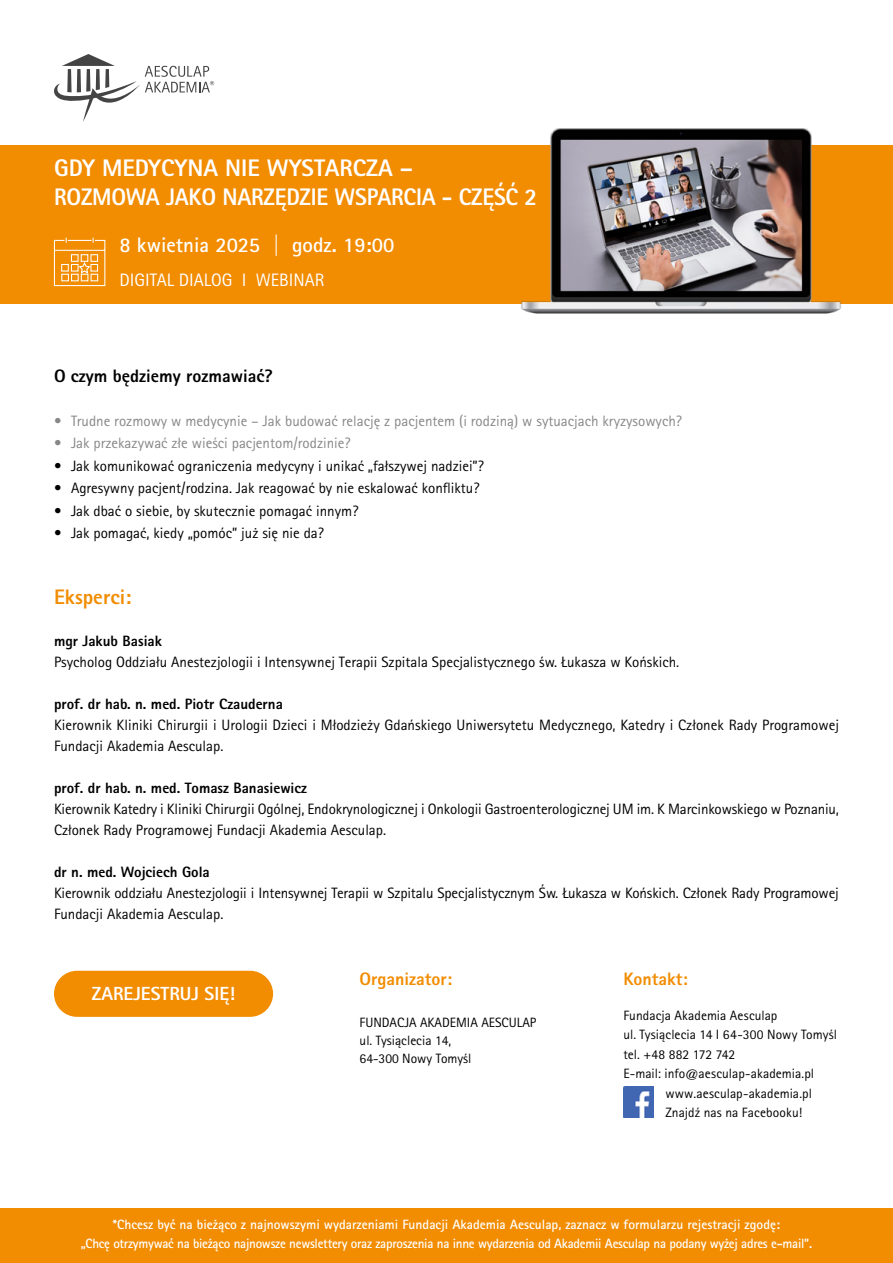
<style>
.page{position:relative;width:893px;height:1263px;background:#fff}
.page>*{position:absolute;margin:0;border:0;box-sizing:border-box;transform-origin:0 0}
.t1{font:800 24px/28.8px "Rotis Sans Serif Pro";letter-spacing:-.01em;color:#fff}
.t2{font:700 21px "Rotis Sans Serif Pro";color:#fff}
.t3{font:800 21px "Rotis Sans Serif Pro";color:#f28c00}
.t4{font:800 19.05px "Rotis Sans Serif Pro";color:#fff}
.t5{font:800 18px "Rotis Sans Serif Pro";color:#000}
.t6{font:18px "Rotis Sans Serif Pro";color:#fff}
.t7{font:800 18px "Rotis Sans Serif Pro";color:#f28c00}
.t8{font:15px/21px "Rotis Sans Serif Pro";color:#000}
.t9{font:15px "Rotis Sans Serif Pro";color:#878787}
.t10{font:800 15px "Rotis Sans Serif Pro";color:#000}
.t11{font:700 13.5px/19.5px "Rotis Sans Serif Pro";letter-spacing:-.02em;color:#fff;text-align:center}
.t12{font:13.5px/18px "Rotis Sans Serif Pro";color:#000}
</style>
<div class="page">
<div style="left:0;top:146px;width:893px;height:158px;background:#f28c00"></div>
<div style="left:0;top:1209px;width:893px;height:54px;background:#f28c00"></div>
<svg style="left:54px;top:54px;width:160px;height:68px"></svg>
<svg style="left:53px;top:237px;width:53px;height:50px"></svg>
<div style="left:54px;top:971px;width:219px;height:46px;background:#f28c00;border-radius:23px"></div>
<img style="left:516px;top:128px;width:333px;height:186px">
<img style="left:623px;top:1087px;width:31px;height:30px">
<h1 class="t1" style="left:54px;top:154px;width:485px">GDY MEDYCYNA NIE WYSTARCZA –<br>ROZMOWA JAKO NARZĘDZIE WSPARCIA - CZĘŚĆ 2</h1>
<h2 class="t2" style="left:119px;top:232px;width:276px">8 kwietnia 2025 | godz. 19:00</h2>
<p class="t6" style="left:119px;top:269px;width:206px">DIGITAL DIALOG I WEBINAR</p>
<p class="t5" style="left:54px;top:364px;width:220px">O czym będziemy rozmawiać?</p>
<p class="t9" style="left:54px;top:412px;width:629px">• Trudne rozmowy w medycynie – Jak budować relację z pacjentem (i rodziną) w sytuacjach kryzysowych?</p>
<p class="t9" style="left:54px;top:434px;width:298px">• Jak przekazywać złe wieści pacjentom/rodzinie?</p>
<p class="t8" style="left:54px;top:455px;width:432px">• Jak komunikować ograniczenia medycyny i unikać „fałszywej nadziei”?</p>
<p class="t8" style="left:54px;top:478px;width:427px">• Agresywny pacjent/rodzina. Jak reagować by nie eskalować konfliktu?</p>
<p class="t8" style="left:54px;top:500px;width:306px">• Jak dbać o siebie, by skutecznie pomagać innym?</p>
<p class="t8" style="left:54px;top:523px;width:271px">• Jak pomagać, kiedy „pomóc” już się nie da?</p>
<h2 class="t3" style="left:54px;top:584px;width:79px">Eksperci:</h2>
<p class="t10" style="left:54px;top:631px;width:110px">mgr Jakub Basiak</p>
<p class="t8" style="left:54px;top:652px;width:627px">Psycholog Oddziału Anestezjologii i Intensywnej Terapii Szpitala Specjalistycznego św. Łukasza w Końskich.</p>
<p class="t10" style="left:54px;top:694px;width:230px">prof. dr hab. n. med. Piotr Czauderna</p>
<p class="t8" style="left:54px;top:715px;width:786px">Kierownik Kliniki Chirurgii i Urologii Dzieci i Młodzieży Gdańskiego Uniwersytetu Medycznego, Katedry i Członek Rady Programowej<br>Fundacji Akademia Aesculap.</p>
<p class="t10" style="left:54px;top:778px;width:255px">prof. dr hab. n. med. Tomasz Banasiewicz</p>
<p class="t8" style="left:54px;top:799px;width:786px">Kierownik Katedry i Kliniki Chirurgii Ogólnej, Endokrynologicznej i Onkologii Gastroenterologicznej UM im. K Marcinkowskiego w Poznaniu,<br>Członek Rady Programowej Fundacji Akademia Aesculap.</p>
<p class="t10" style="left:54px;top:862px;width:157px">dr n. med. Wojciech Gola</p>
<p class="t8" style="left:54px;top:883px;width:786px">Kierownik oddziału Anestezjologii i Intensywnej Terapii w Szpitalu Specjalistycznym Św. Łukasza w Końskich. Członek Rady Programowej<br>Fundacji Akademia Aesculap.</p>
<p class="t4" style="left:92px;top:982px;width:145px">ZAREJESTRUJ SIĘ!</p>
<p class="t7" style="left:360px;top:967px;width:94px">Organizator:</p>
<p class="t12" style="left:360px;top:1014px;width:178px">FUNDACJA AKADEMIA AESCULAP ul. Tysiąclecia 14,<br>64-300 Nowy Tomyśl</p>
<p class="t7" style="left:623px;top:968px;width:66px">Kontakt:</p>
<p class="t12" style="left:623px;top:1006px;width:156px">Fundacja Akademia Aesculap</p>
<p class="t12" style="left:623px;top:1026px;width:215px">ul. Tysiąclecia 14 I 64-300 Nowy Tomyśl</p>
<p class="t12" style="left:623px;top:1045px;width:113px">tel. +48 882 172 742</p>
<p class="t12" style="left:623px;top:1065px;width:192px">E-mail: info@aesculap-akademia.pl</p>
<p class="t12" style="left:665px;top:1084px;width:148px">www.aesculap-akademia.pl</p>
<p class="t12" style="left:665px;top:1104px;width:138px">Znajdź nas na Facebooku!</p>
<p class="t11" style="left:81px;top:1214px;width:733px">*Chcesz być na bieżąco z najnowszymi wydarzeniami Fundacji Akademia Aesculap, zaznacz w formularzu rejestracji zgodę:<br>„Chcę otrzymywać na bieżąco najnowsze newslettery oraz zaproszenia na inne wydarzenia od Akademii Aesculap na podany wyżej adres e-mail”.</p>
</div>
